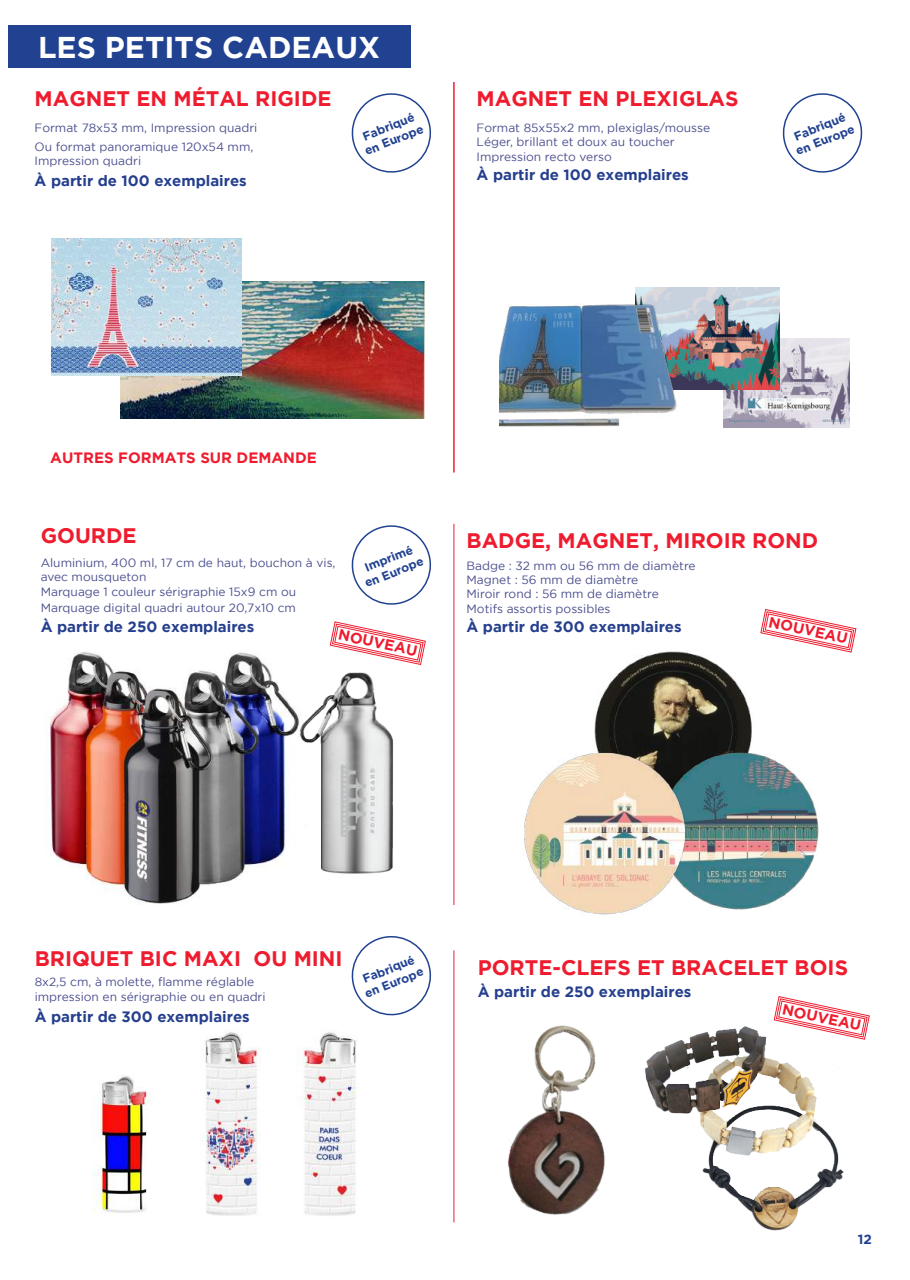
<style>
.page{position:relative;width:910px;height:1280px;background:#fff}
.page>*{position:absolute;margin:0;border:0;box-sizing:border-box;transform-origin:0 0}
.t1{font:700 30px "Gotham";color:#fff}
.t2{font:700 21px "Gotham";color:#ee1c2e}
.t3{font:700 15px "Gotham";color:#253f8e}
.t4{font:700 15px "Gotham";color:#ee1c2e}
.t5{font:700 13.5px "Gotham";color:#214291}
.t6{font:12px/14.4px "Gotham";color:#4b4f8e}
.t7{font:700 12px/14.4px "Gotham";color:#214291;text-align:center}
</style>
<div class="page">
<img style="left:200px;top:1032px;width:157px;height:184px">
<img style="left:724px;top:338px;width:125px;height:89px">
<img style="left:636px;top:287px;width:144px;height:102px">
<img style="left:499px;top:298px;width:184px;height:129px">
<img style="left:120px;top:281px;width:304px;height:138px">
<img style="left:51px;top:238px;width:190px;height:138px">
<img style="left:93px;top:1076px;width:60px;height:137px">
<img style="left:645px;top:1026px;width:199px;height:205px">
<img style="left:507px;top:1025px;width:98px;height:190px">
<img style="left:50px;top:652px;width:237px;height:253px">
<img style="left:287px;top:672px;width:106px;height:202px">
<div style="left:8px;top:26px;width:402px;height:42px;background:#214291"></div>
<svg style="left:351px;top:93px;width:80px;height:80px"></svg>
<svg style="left:782px;top:93px;width:81px;height:80px"></svg>
<svg style="left:351px;top:525px;width:80px;height:80px"></svg>
<hr style="left:454px;top:524px;width:1px;height:381px;background:#ee1c2e">
<hr style="left:454px;top:950px;width:1px;height:272px;background:#ee1c2e">
<svg style="left:351px;top:936px;width:81px;height:80px"></svg>
<hr style="left:454px;top:82px;width:1px;height:390px;background:#ee1c2e">
<img style="left:594px;top:651px;width:158px;height:96px">
<img style="left:686px;top:747px;width:133px;height:163px">
<img style="left:524px;top:747px;width:162px;height:168px">
<svg style="left:773px;top:996px;width:97px;height:44px"></svg>
<svg style="left:760px;top:609px;width:97px;height:44px"></svg>
<svg style="left:329px;top:621px;width:97px;height:44px"></svg>
<h1 class="t1" style="left:38px;top:30px;width:343px">LES PETITS CADEAUX</h1>
<h2 class="t2" style="left:35px;top:87px;width:298px">MAGNET EN MÉTAL RIGIDE</h2>
<p class="t6" style="left:35px;top:118px;width:224px;line-height:19.4px">Format 78x53 mm, Impression quadri<br>Ou format panoramique 120x54 mm,</p>
<p class="t6" style="left:35px;top:154px;width:108px">Impression quadri</p>
<p class="t3" style="left:35px;top:172px;width:214px">À partir de 100 exemplaires</p>
<h2 class="t2" style="left:477px;top:87px;width:263px">MAGNET EN PLEXIGLAS</h2>
<p class="t6" style="left:477px;top:120px;width:235px">Format 85x55x2 mm, plexiglas/mousse<br>Léger, brillant et doux au toucher<br>Impression recto verso</p>
<p class="t3" style="left:477px;top:166px;width:214px">À partir de 100 exemplaires</p>
<p class="t7" style="left:357px;top:131px;width:64px;rotate:-22deg">Fabriqué en Europe</p>
<p class="t7" style="left:788px;top:131px;width:64px;rotate:-22deg">Fabriqué en Europe</p>
<p class="t4" style="left:50px;top:449px;width:268px">AUTRES FORMATS SUR DEMANDE</p>
<h2 class="t2" style="left:41px;top:523px;width:97px">GOURDE</h2>
<p class="t6" style="left:41px;top:555px;width:296px">Aluminium, 400 ml, 17 cm de haut, bouchon à vis, avec mousqueton<br>Marquage 1 couleur sérigraphie 15x9 cm ou</p>
<p class="t6" style="left:41px;top:600px;width:257px">Marquage digital quadri autour 20,7x10 cm</p>
<p class="t7" style="left:357px;top:563px;width:64px;rotate:-22deg">Imprimé en Europe</p>
<p class="t3" style="left:41px;top:618px;width:215px">À partir de 250 exemplaires</p>
<p class="t4" style="left:340px;top:626px;width:82px;rotate:12deg">NOUVEAU</p>
<h2 class="t2" style="left:466px;top:529px;width:353px">BADGE, MAGNET, MIROIR ROND</h2>
<p class="t6" style="left:466px;top:558px;width:231px">Badge : 32 mm ou 56 mm de diamètre<br>Magnet : 56 mm de diamètre<br>Miroir rond : 56 mm de diamètre<br>Motifs assortis possibles</p>
<p class="t3" style="left:466px;top:618px;width:217px">À partir de 300 exemplaires</p>
<p class="t4" style="left:771px;top:613px;width:82px;rotate:12deg">NOUVEAU</p>
<h2 class="t2" style="left:35px;top:946px;width:309px">BRIQUET BIC MAXI OU MINI</h2>
<p class="t6" style="left:35px;top:974px;width:232px">8x2,5 cm, à molette, flamme réglable impression en sérigraphie ou en quadri</p>
<p class="t3" style="left:35px;top:1008px;width:217px">À partir de 300 exemplaires</p>
<p class="t7" style="left:357px;top:974px;width:64px;rotate:-22deg">Fabriqué en Europe</p>
<h2 class="t2" style="left:478px;top:955px;width:372px">PORTE-CLEFS ET BRACELET BOIS</h2>
<p class="t3" style="left:478px;top:983px;width:215px">À partir de 250 exemplaires</p>
<p class="t4" style="left:784px;top:1000px;width:82px;rotate:12deg">NOUVEAU</p>
<p class="t5" style="left:858px;top:1231px;width:16px">12</p>
</div>
